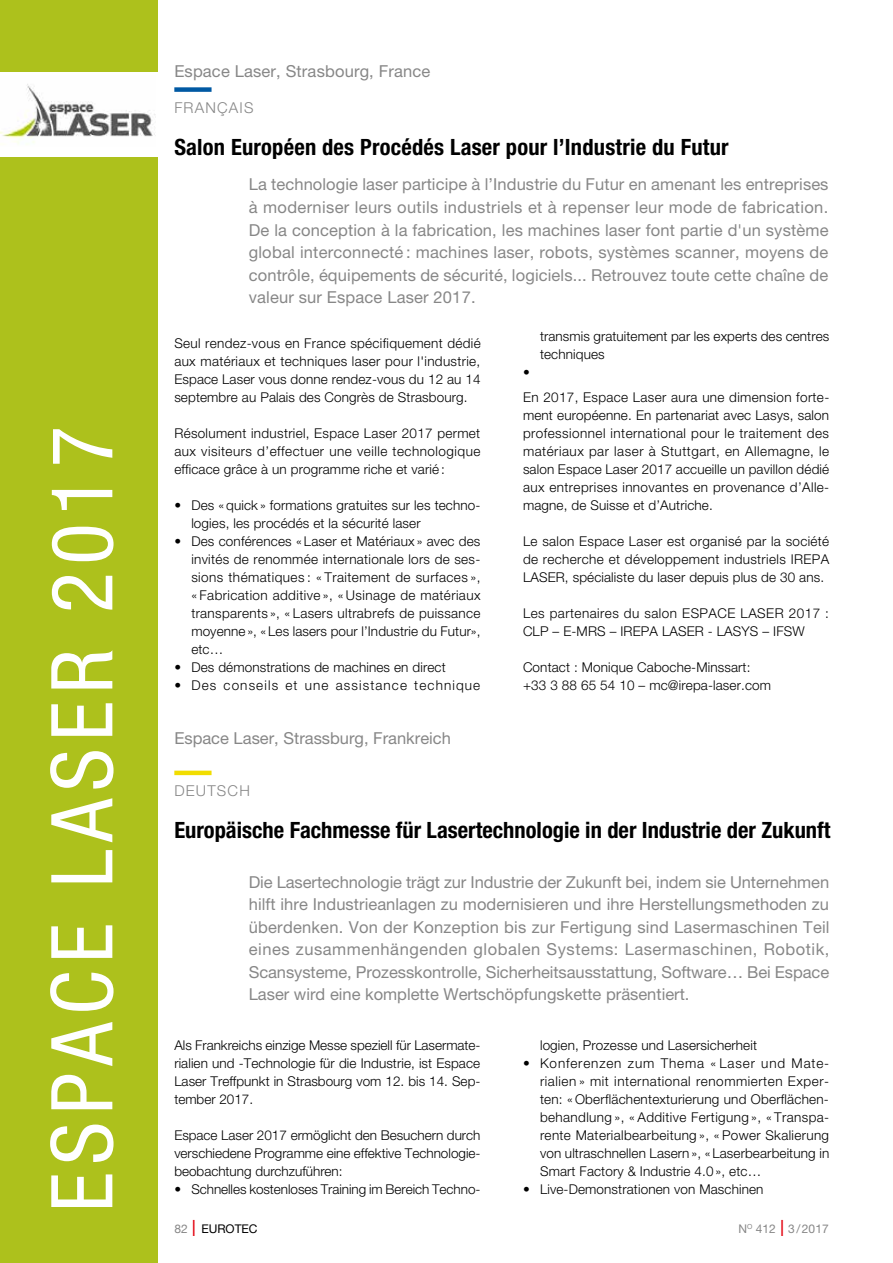
<style>
.page{position:relative;width:893px;height:1263px;background:#fff}
.page>*{position:absolute;margin:0;border:0;box-sizing:border-box;transform-origin:0 0}
.t1{font:condensed 85.5px "Helvetica Neue";letter-spacing:.09em;color:#fff}
.t2{font:700 condensed 22.5px "Helvetica Neue";color:#000}
.t3{font:16.5px/22.5px "Helvetica Neue";color:#878787;text-align:justify}
.t4{font:300 15px "Helvetica Neue";letter-spacing:.08em;color:#878787}
.t5{font:300 13.5px/18px "Helvetica Neue";letter-spacing:.01em;color:#000;text-align:justify}
.t6{font:300 13.5px/18px "Helvetica Neue";letter-spacing:.035em;color:#000}
.t7{font:300 13.5px "Helvetica Neue";letter-spacing:.085em;color:#000}
.t8{font:12px "Helvetica Neue";color:#878787}
.t9{font:12px "Helvetica Neue";color:#000}
.s1{color:#878787}
.s2{font-weight:300;font-stretch:condensed;font-size:22.5px;color:#e30613}
</style>
<div class="page">
<div style="left:174px;top:87px;width:38px;height:5px;background:#0059a3"></div>
<hr style="left:174px;top:771px;width:38px;height:4px;background:#f1dd00">
<div style="left:0;top:0;width:157px;height:1263px;background:#adc11c"></div>
<div style="left:0;top:73px;width:158px;height:84px;background:#fff"></div>
<img style="left:0;top:84px;width:155px;height:60px">
<h1 class="t1" style="left:33px;top:1212px;width:787px;rotate:-90deg">ESPACE LASER 2017</h1>
<p class="t3" style="left:174px;top:59px;width:257px">Espace Laser, Strasbourg, France</p>
<p class="t4" style="left:174px;top:99px;width:81px">FRANÇAIS</p>
<h2 class="t2" style="left:174px;top:133px;width:556px">Salon Européen des Procédés Laser pour l’Industrie du Futur</h2>
<p class="t3" style="left:249px;top:173px;width:581px">La technologie laser participe à l’Industrie du Futur en amenant les entreprises à moderniser leurs outils industriels et à repenser leur mode de fabrication.<br>De la conception à la fabrication, les machines laser font partie d'un système global interconnecté : machines laser, robots, systèmes scanner, moyens de contrôle, équipements de sécurité, logiciels... Retrouvez toute cette chaîne de valeur sur Espace Laser 2017.</p>
<p class="t5" style="left:174px;top:334px;width:308px">Seul rendez-vous en France spécifiquement dédié aux matériaux et techniques laser pour l'industrie, Espace Laser vous donne rendez-vous du 12 au 14 septembre au Palais des Congrès de Strasbourg.</p>
<p class="t5" style="left:174px;top:424px;width:308px">Résolument industriel, Espace Laser 2017 permet aux visiteurs d’effectuer une veille technologique efficace grâce à un programme riche et varié :</p>
<p class="t5" style="left:191px;top:496px;width:291px;text-indent:-17px">• Des « quick » formations gratuites sur les techno&shy;logies, les procédés et la sécurité laser</p>
<p class="t5" style="left:191px;top:532px;width:291px;text-indent:-17px">• Des conférences « Laser et Matériaux » avec des invités de renommée internationale lors de ses&shy;sions thématiques : « Traitement de surfaces », « Fabrication additive », « Usinage de matériaux transparents », « Lasers ultrabrefs de puissance moyenne », « Les lasers pour l’Industrie du Futur», etc…</p>
<p class="t5" style="left:174px;top:658px;width:273px">• Des démonstrations de machines en direct</p>
<p class="t7" style="left:174px;top:677px;width:307px">• Des conseils et une assistance technique</p>
<p class="t5" style="left:540px;top:326px;width:291px">transmis gratuitement par les experts des centres techniques</p>
<p class="t5" style="left:523px;top:359px;width:308px;line-height:25.3px">•<br>En 2017, Espace Laser aura une dimension forte-</p>
<p class="t5" style="left:523px;top:406px;width:308px">ment européenne. En partenariat avec Lasys, salon professionnel international pour le traitement des matériaux par laser à Stuttgart, en Allemagne, le salon Espace Laser 2017 accueille un pavillon dédié aux entreprises innovantes en provenance d’Alle&shy;magne, de Suisse et d’Autriche.</p>
<p class="t5" style="left:523px;top:532px;width:308px">Le salon Espace Laser est organisé par la société de recherche et développement industriels IREPA LASER, spécialiste du laser depuis plus de 30 ans.</p>
<p class="t6" style="left:523px;top:604px;width:308px">Les partenaires du salon ESPACE LASER 2017 :<br>CLP – E-MRS – IREPA LASER - LASYS – IFSW</p>
<p class="t5" style="left:523px;top:658px;width:250px">Contact : Monique Caboche-Minssart: +33 3 88 65 54 10 – mc@irepa-laser.com</p>
<p class="t3" style="left:174px;top:726px;width:278px">Espace Laser, Strassburg, Frankreich</p>
<p class="t4" style="left:174px;top:782px;width:77px">DEUTSCH</p>
<h2 class="t2" style="left:174px;top:816px;width:658px">Europäische Fachmesse für Lasertechnologie in der Industrie der Zukunft</h2>
<p class="t3" style="left:249px;top:870px;width:582px">Die Lasertechnologie trägt zur Industrie der Zukunft bei, indem sie Unternehmen hilft ihre Industrieanlagen zu modernisieren und ihre Herstellungsmethoden zu überdenken. Von der Konzeption bis zur Fertigung sind Lasermaschinen Teil eines zusammenhängenden globalen Systems: Lasermaschinen, Robotik, Scansysteme, Prozesskontrolle, Sicherheitsausstattung, Software… Bei Espace Laser wird eine komplette Wertschöpfungskette präsentiert.</p>
<p class="t5" style="left:174px;top:1036px;width:308px">Als Frankreichs einzige Messe speziell für Lasermate&shy;rialien und -Technologie für die Industrie, ist Espace Laser Treffpunkt in Strasbourg vom 12. bis 14. Sep&shy;tember 2017.</p>
<p class="t5" style="left:174px;top:1126px;width:308px">Espace Laser 2017 ermöglicht den Besuchern durch verschiedene Programme eine effektive Technologie&shy;beobachtung durchzuführen:</p>
<p class="t5" style="left:174px;top:1180px;width:308px">• Schnelles kostenloses Training im Bereich Techno-</p>
<p class="t5" style="left:540px;top:1036px;width:219px">logien, Prozesse und Lasersicherheit</p>
<p class="t5" style="left:540px;top:1054px;width:291px;text-align:left;text-indent:-17px">• Konferenzen zum Thema « Laser und Mate&shy;rialien » mit international renommierten Exper&shy;ten: « Oberflächentexturierung und Oberflächen&shy;behandlung », « Additive Fertigung », « Transpa&shy;rente Materialbearbeitung », « Power Skalierung von ultraschnellen Lasern », « Laserbearbeitung in Smart Factory &amp; Industrie 4.0 », etc…</p>
<p class="t5" style="left:523px;top:1180px;width:242px">• Live-Demonstrationen von Maschinen</p>
<p class="t9" style="left:174px;top:1221px;width:85px"><span class="s1">82</span> <span class="s2">I</span> EUROTEC</p>
<p class="t8" style="left:738px;top:1221px;width:92px">N<sup>O</sup> 412 <span class="s2">I</span> 3/2017</p>
</div>
